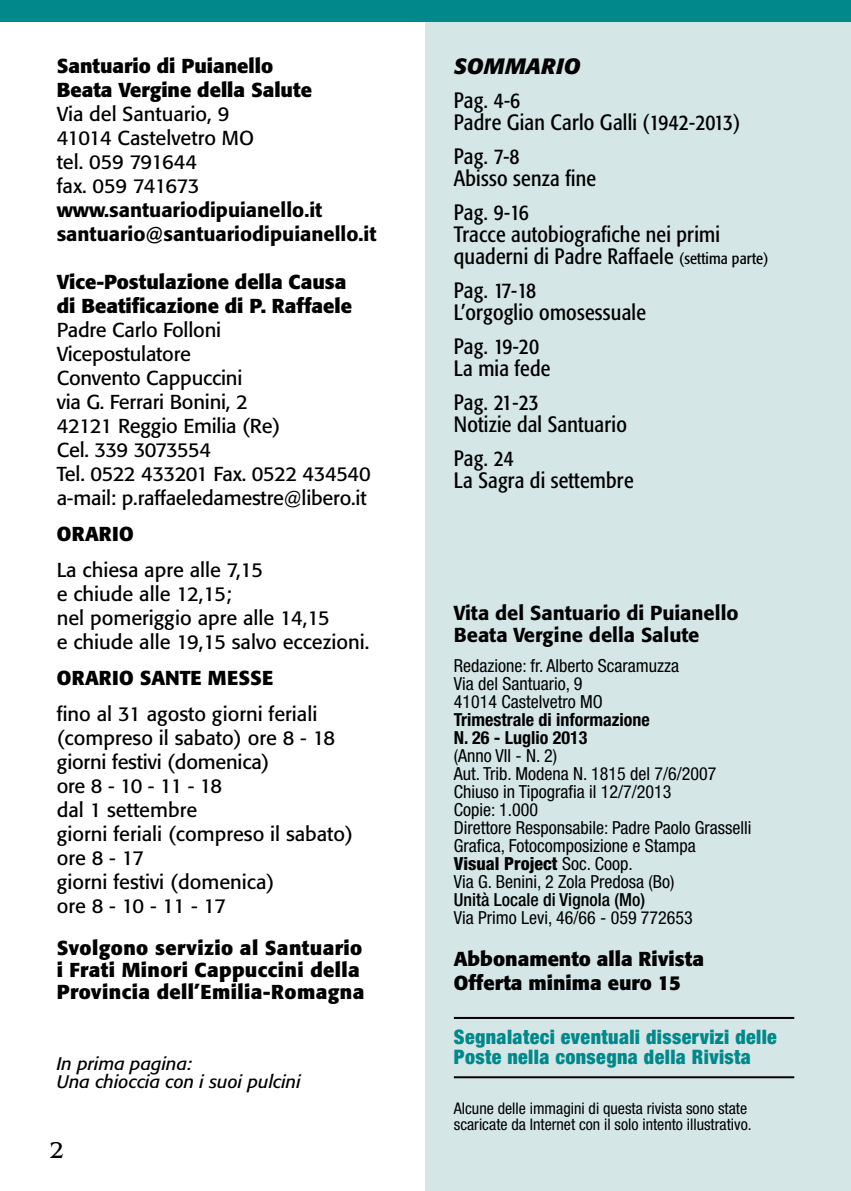
<style>
.page{position:relative;width:851px;height:1191px;background:#fff}
.page>*{position:absolute;margin:0;border:0;box-sizing:border-box;transform-origin:0 0}
.t1{font:24px "Benguiat";color:#000}
.t2{font:condensed 22px/22px "Formata";letter-spacing:.01em;color:#000}
.t3{font:italic 700 22px "Formata";letter-spacing:.02em;color:#000}
.t4{font:20px/24px "Formata";color:#000}
.t5{font:700 20px/24px "Formata";color:#000}
.t6{font:500 20px/24px "Formata";color:#000}
.t7{font:700 20px/22px "Formata";letter-spacing:.02em;color:#000}
.t8{font:900 condensed 20px/20px "Helvetica Neue";letter-spacing:.02em;color:#00888a}
.t9{font:condensed 18px/18px "Helvetica Neue";color:#000}
.t10{font:700 condensed 18px/18px "Helvetica Neue";color:#000}
.t11{font:italic 18px/18px "Formata";color:#000}
.t12{font:500 condensed 18px "Helvetica Neue";color:#000}
.t13{font:condensed 16px/16px "Helvetica Neue";color:#000}
.s1{font-size:16px}
.s2{font-weight:800}
</style>
<div class="page">
<div style="left:425px;top:0;width:425px;height:1191px;background:#d5e6e6"></div>
<div style="left:0;top:0;width:850px;height:21px;background:#00888a"></div>
<hr style="left:850px;top:0;width:1px;height:1191px;background:#d5e6e6">
<hr style="left:454px;top:1017px;width:340px;height:2px;background:#000">
<hr style="left:454px;top:1076px;width:340px;height:2px;background:#000">
<p class="t5" style="left:57px;top:53px;width:257px">Santuario di Puianello<br>Beata Vergine della Salute</p>
<p class="t4" style="left:57px;top:101px;width:199px">Via del Santuario, 9<br>41014 Castelvetro MO tel. 059 791644<br>fax. 059 741673</p>
<p class="t6" style="left:57px;top:197px;width:321px">www.santuariodipuianello.it santuario@santuariodipuianello.it</p>
<p class="t5" style="left:57px;top:269px;width:297px">Vice-Postulazione della Causa di Beatificazione di P. Raffaele</p>
<p class="t4" style="left:57px;top:317px;width:315px">Padre Carlo Folloni<br>Vicepostulatore<br>Convento Cappuccini<br>via G. Ferrari Bonini, 2<br>42121 Reggio Emilia (Re)<br>Cel. 339 3073554<br>Tel. 0522 433201 Fax. 0522 434540 a-mail: p.raffaeledamestre@libero.it</p>
<p class="t5" style="left:57px;top:521px;width:79px">ORARIO</p>
<p class="t4" style="left:57px;top:557px;width:314px">La chiesa apre alle 7,15<br>e chiude alle 12,15;<br>nel pomeriggio apre alle 14,15<br>e chiude alle 19,15 salvo eccezioni.</p>
<p class="t5" style="left:57px;top:665px;width:218px">ORARIO SANTE MESSE</p>
<p class="t4" style="left:57px;top:701px;width:298px">fino al 31 agosto giorni feriali (compreso il sabato) ore 8 - 18 giorni festivi (domenica)<br>ore 8 - 10 - 11 - 18<br>dal 1 settembre<br>giorni feriali (compreso il sabato) ore 8 - 17<br>giorni festivi (domenica)<br>ore 8 - 10 - 11 - 17</p>
<p class="t7" style="left:57px;top:936px;width:309px">Svolgono servizio al Santuario i Frati Minori Cappuccini della<br>Provincia dell’Emilia-Romagna</p>
<p class="t11" style="left:57px;top:1054px;width:246px">In prima pagina:<br>Una chioccia con i suoi pulcini</p>
<p class="t1" style="left:49px;top:1137px;width:17px">2</p>
<p class="t3" style="left:454px;top:53px;width:128px">SOMMARIO</p>
<p class="t2" style="left:454px;top:90px;width:288px">Pag. 4-6<br>Padre Gian Carlo Galli (1942-2013)</p>
<p class="t2" style="left:454px;top:146px;width:144px">Pag. 7-8<br>Abisso senza fine</p>
<p class="t2" style="left:454px;top:202px;width:316px">Pag. 9-16<br>Tracce autobiografiche nei primi quaderni di Padre Raffaele <span class="s1">(settima parte)</span></p>
<p class="t2" style="left:454px;top:280px;width:193px">Pag. 17-18<br>L’orgoglio omosessuale</p>
<p class="t2" style="left:454px;top:336px;width:98px">Pag. 19-20<br>La mia fede</p>
<p class="t2" style="left:454px;top:392px;width:174px">Pag. 21-23<br>Notizie dal Santuario</p>
<p class="t2" style="left:454px;top:448px;width:181px">Pag. 24<br>La Sagra di settembre</p>
<p class="t6" style="left:454px;top:601px;width:286px;line-height:22px">Vita del Santuario di Puianello<br>Beata Vergine della Salute</p>
<p class="t9" style="left:454px;top:656px;width:227px">Redazione: fr. Alberto Scaramuzza<br>Via del Santuario, 9<br>41014 Castelvetro MO</p>
<p class="t10" style="left:454px;top:710px;width:197px">Trimestrale di informazione<br>N. 26 - Luglio 2013</p>
<p class="t9" style="left:454px;top:746px;width:299px">(Anno VII - N. 2)<br>Aut. Trib. Modena N. 1815 del 7/6/2007<br>Chiuso in Tipografia il 12/7/2013<br>Copie: 1.000<br>Direttore Responsabile: Padre Paolo Grasselli<br>Grafica, Fotocomposizione e Stampa<br><span class="s2">Visual Project</span> Soc. Coop.<br>Via G. Benini, 2 Zola Predosa (Bo)</p>
<p class="t12" style="left:454px;top:889px;width:193px">Unità Locale di Vignola (Mo)</p>
<p class="t9" style="left:454px;top:908px;width:240px">Via Primo Levi, 46/66 - 059 772653</p>
<p class="t5" style="left:454px;top:946px;width:252px">Abbonamento alla Rivista<br>Offerta minima euro 15</p>
<p class="t8" style="left:454px;top:1026px;width:324px">Segnalateci eventuali disservizi delle<br>Poste nella consegna della Rivista</p>
<p class="t13" style="left:454px;top:1100px;width:299px">Alcune delle immagini di questa rivista sono state scaricate da Internet con il solo intento illustrativo.</p>
</div>
